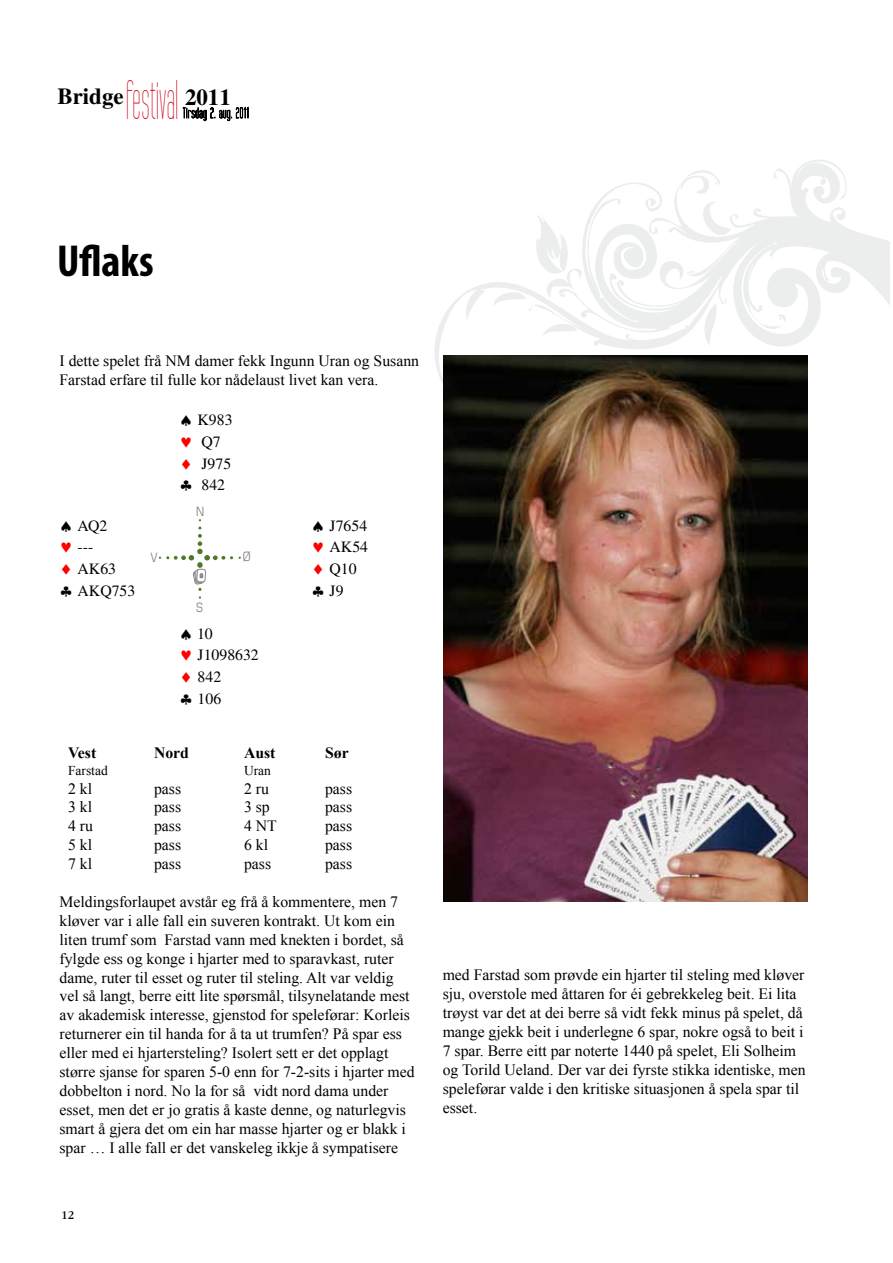
<style>
.page{position:relative;width:893px;height:1263px;background:#fff}
.page>*{position:absolute;margin:0;border:0;box-sizing:border-box;transform-origin:0 0}
.t1{font:56.7px "Tall Films";color:#cf051d;scale:.68 1}
.t2{font:700 condensed 45px "Myriad Pro";color:#000}
.t3{font:700 22.95px "Times";color:#000}
.t4{font:15.75px/18.9px "Times New Roman";color:#000}
.t5{font:15.75px/21.6px "Times";color:#000}
.t6{font:700 15.75px "Times New Roman";color:#000}
.t7{font:13.5px "Times New Roman";color:#000}
.t8{font:condensed 12.9px "Eurostile";color:#87888a}
.t9{font:12px "Garamond IT Cby BT";color:#000}
.s1{color:#f00}
</style>
<div class="page">
<svg style="left:434px;top:160px;width:456px;height:255px"></svg>
<svg style="left:183px;top:107px;width:65px;height:14px"></svg>
<svg style="left:159px;top:519px;width:74px;height:80px"></svg>
<img style="left:443px;top:355px;width:364px;height:546px">
<h3 class="t3" style="left:57px;top:82px;width:68px">Bridge</h3>
<h1 class="t1" style="left:126px;top:73px;width:79px">festival</h1>
<h3 class="t3" style="left:185px;top:84px;width:47px">2011</h3>
<h2 class="t2" style="left:57px;top:236px;width:98px">Uflaks</h2>
<p class="t4" style="left:60px;top:351px;width:361px">I dette spelet frå NM damer fekk Ingunn Uran og Susann<br>Farstad erfare til fulle kor nådelaust livet kan vera.</p>
<p class="t5" style="left:180px;top:409px;width:55px">♠ K983 <span class="s1">♥</span> Q7 <span class="s1">♦</span> J975 ♣ 842</p>
<p class="t5" style="left:60px;top:515px;width:49px">♠ AQ2</p>
<p class="t5" style="left:312px;top:515px;width:57px">♠ J7654</p>
<p class="t5" style="left:60px;top:536px;width:35px"><span class="s1">♥</span> ---</p>
<p class="t5" style="left:312px;top:536px;width:58px"><span class="s1">♥</span> AK54</p>
<p class="t5" style="left:60px;top:558px;width:58px"><span class="s1">♦</span> AK63</p>
<p class="t5" style="left:312px;top:558px;width:47px"><span class="s1">♦</span> Q10</p>
<p class="t5" style="left:60px;top:579px;width:77px">♣ AKQ753</p>
<p class="t5" style="left:312px;top:579px;width:34px">♣ J9</p>
<p class="t5" style="left:180px;top:623px;width:81px">♠ 10<br><span class="s1">♥</span> J1098632 <span class="s1">♦</span> 842<br>♣ 106</p>
<p class="t8" style="left:196px;top:504px;width:10px">N</p>
<p class="t8" style="left:150px;top:550px;width:9px">V</p>
<p class="t8" style="left:243px;top:549px;width:9px">Ø</p>
<p class="t8" style="left:196px;top:599px;width:8px">S</p>
<p class="t6" style="left:68px;top:744px;width:30px">Vest</p>
<p class="t6" style="left:154px;top:744px;width:36px">Nord</p>
<p class="t6" style="left:244px;top:744px;width:33px">Aust</p>
<p class="t6" style="left:325px;top:744px;width:25px">Sør</p>
<p class="t7" style="left:68px;top:762px;width:41px">Farstad</p>
<p class="t7" style="left:244px;top:762px;width:28px">Uran</p>
<p class="t4" style="left:68px;top:779px;width:26px">2 kl</p>
<p class="t4" style="left:154px;top:779px;width:29px">pass</p>
<p class="t4" style="left:244px;top:779px;width:26px">2 ru</p>
<p class="t4" style="left:325px;top:779px;width:29px">pass</p>
<p class="t4" style="left:68px;top:797px;width:26px">3 kl</p>
<p class="t4" style="left:154px;top:797px;width:29px">pass</p>
<p class="t4" style="left:244px;top:797px;width:27px">3 sp</p>
<p class="t4" style="left:325px;top:797px;width:29px">pass</p>
<p class="t4" style="left:68px;top:816px;width:26px">4 ru</p>
<p class="t4" style="left:154px;top:816px;width:29px">pass</p>
<p class="t4" style="left:244px;top:816px;width:34px">4 NT</p>
<p class="t4" style="left:325px;top:816px;width:29px">pass</p>
<p class="t4" style="left:68px;top:835px;width:26px">5 kl</p>
<p class="t4" style="left:154px;top:835px;width:29px">pass</p>
<p class="t4" style="left:244px;top:835px;width:26px">6 kl</p>
<p class="t4" style="left:325px;top:835px;width:29px">pass</p>
<p class="t4" style="left:68px;top:854px;width:26px">7 kl</p>
<p class="t4" style="left:154px;top:854px;width:29px">pass</p>
<p class="t4" style="left:244px;top:854px;width:29px">pass</p>
<p class="t4" style="left:325px;top:854px;width:29px">pass</p>
<p class="t4" style="left:60px;top:892px;width:357px">Meldingsforlaupet avstår eg frå å kommentere, men 7 kløver var i alle fall ein suveren kontrakt. Ut kom ein liten trumf som Farstad vann med knekten i bordet, så fylgde ess og konge i hjarter med to sparavkast, ruter dame, ruter til esset og ruter til steling. Alt var veldig vel så langt, berre eitt lite spørsmål, tilsynelatande mest av akademisk interesse, gjenstod for speleførar: Korleis returnerer ein til handa for å ta ut trumfen? På spar ess eller med ei hjartersteling? Isolert sett er det opplagt større sjanse for sparen 5-0 enn for 7-2-sits i hjarter med dobbelton i nord. No la for så vidt nord dama under esset, men det er jo gratis å kaste denne, og naturlegvis smart å gjera det om ein har masse hjarter og er blakk i spar … I alle fall er det vanskeleg ikkje å sympatisere</p>
<p class="t9" style="left:61px;top:1208px;width:15px">12</p>
<p class="t4" style="left:443px;top:965px;width:364px">med Farstad som prøvde ein hjarter til steling med kløver sju, overstole med åttaren for éi gebrekkeleg beit. Ei lita trøyst var det at dei berre så vidt fekk minus på spelet, då mange gjekk beit i underlegne 6 spar, nokre også to beit i 7 spar. Berre eitt par noterte 1440 på spelet, Eli Solheim og Torild Ueland. Der var dei fyrste stikka identiske, men speleførar valde i den kritiske situasjonen å spela spar til esset.</p>
</div>
